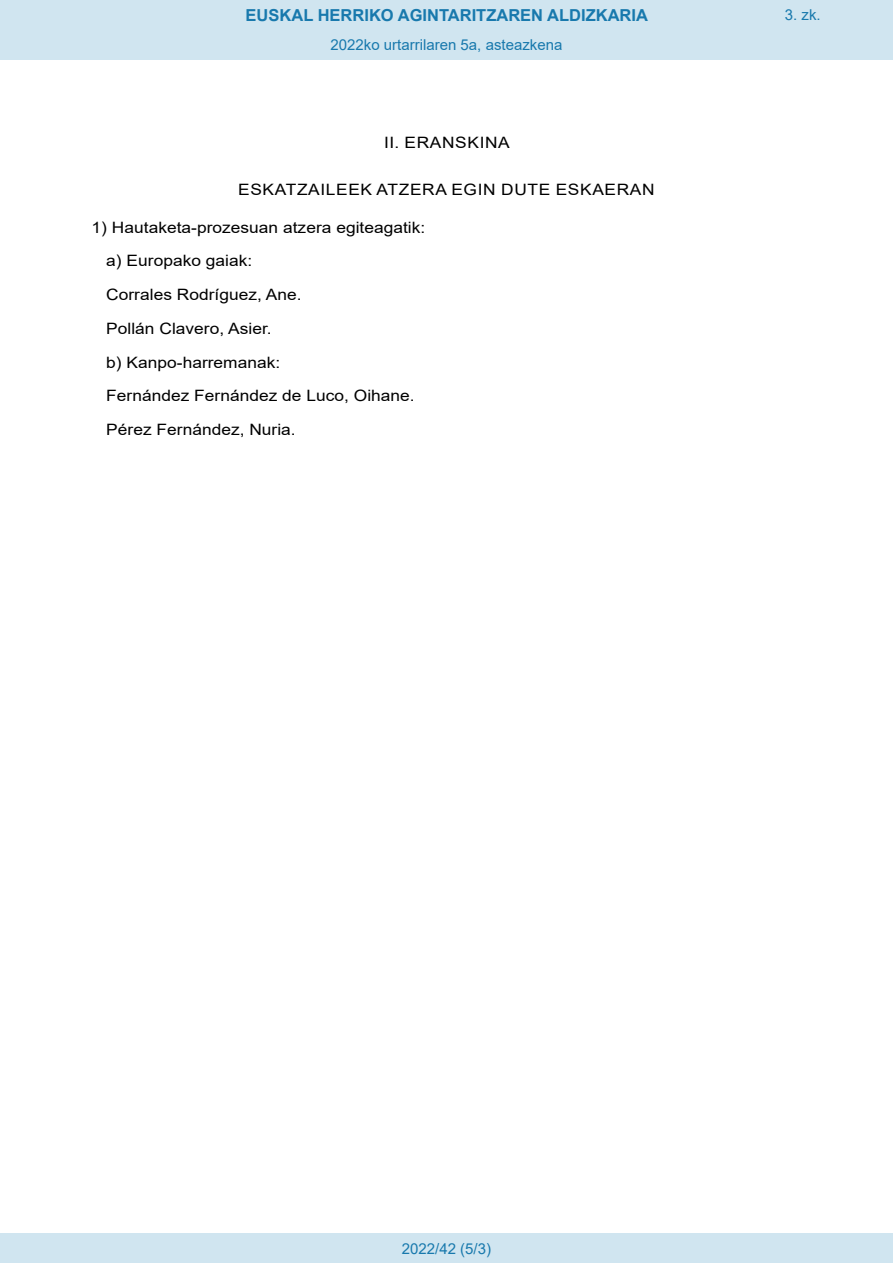
<style>
.page{position:relative;width:893px;height:1263px;background:#fff}
.page>*{position:absolute;margin:0;border:0;box-sizing:border-box;transform-origin:0 0}
.t1{font:700 16.5px "Arial";color:#1879ad}
.BOPVDetalle1{font:15.6px "Arial";color:#000;scale:1.11 1}
.BOPVClave{font:15.6px "Arial";letter-spacing:.035em;color:#000;scale:1.11 1}
.BOPVDetalle{font:15.6px "Arial";color:#000;scale:1.11 1}
.Paginacion_Centro{font:15px "Arial";color:#1879ad}
</style>
<div class="page">
<div style="left:0;top:0;width:893px;height:60px;background:#d0e5f0"></div>
<div style="left:0;top:1233px;width:893px;height:30px;background:#d0e5f0"></div>
<p class="t1" style="left:246px;top:3px;width:404px">EUSKAL HERRIKO AGINTARITZAREN ALDIZKARIA</p>
<p class="Paginacion_Centro" style="left:331px;top:35px;width:233px">2022ko urtarrilaren 5a, asteazkena</p>
<p class="BOPVClave" style="left:384px;top:132px;width:115px">II. ERANSKINA</p>
<p class="BOPVClave" style="left:238px;top:178px;width:377px">ESKATZAILEEK ATZERA EGIN DUTE ESKAERAN</p>
<p class="BOPVDetalle" style="left:92px;top:216px;width:302px">1) Hautaketa-prozesuan atzera egiteagatik:</p>
<p class="BOPVDetalle1" style="left:106px;top:250px;width:133px">a) Europako gaiak:</p>
<p class="BOPVDetalle1" style="left:106px;top:284px;width:177px">Corrales Rodríguez, Ane.</p>
<p class="BOPVDetalle1" style="left:106px;top:318px;width:150px">Pollán Clavero, Asier.</p>
<p class="BOPVDetalle1" style="left:106px;top:351px;width:158px">b) Kanpo-harremanak:</p>
<p class="BOPVDetalle1" style="left:106px;top:385px;width:279px">Fernández Fernández de Luco, Oihane.</p>
<p class="BOPVDetalle1" style="left:106px;top:419px;width:172px">Pérez Fernández, Nuria.</p>
<p class="Paginacion_Centro" style="left:785px;top:5px;width:37px">3. zk.</p>
<p class="Paginacion_Centro" style="left:402px;top:1238px;width:91px">2022/42 (5/3)</p>
</div>
